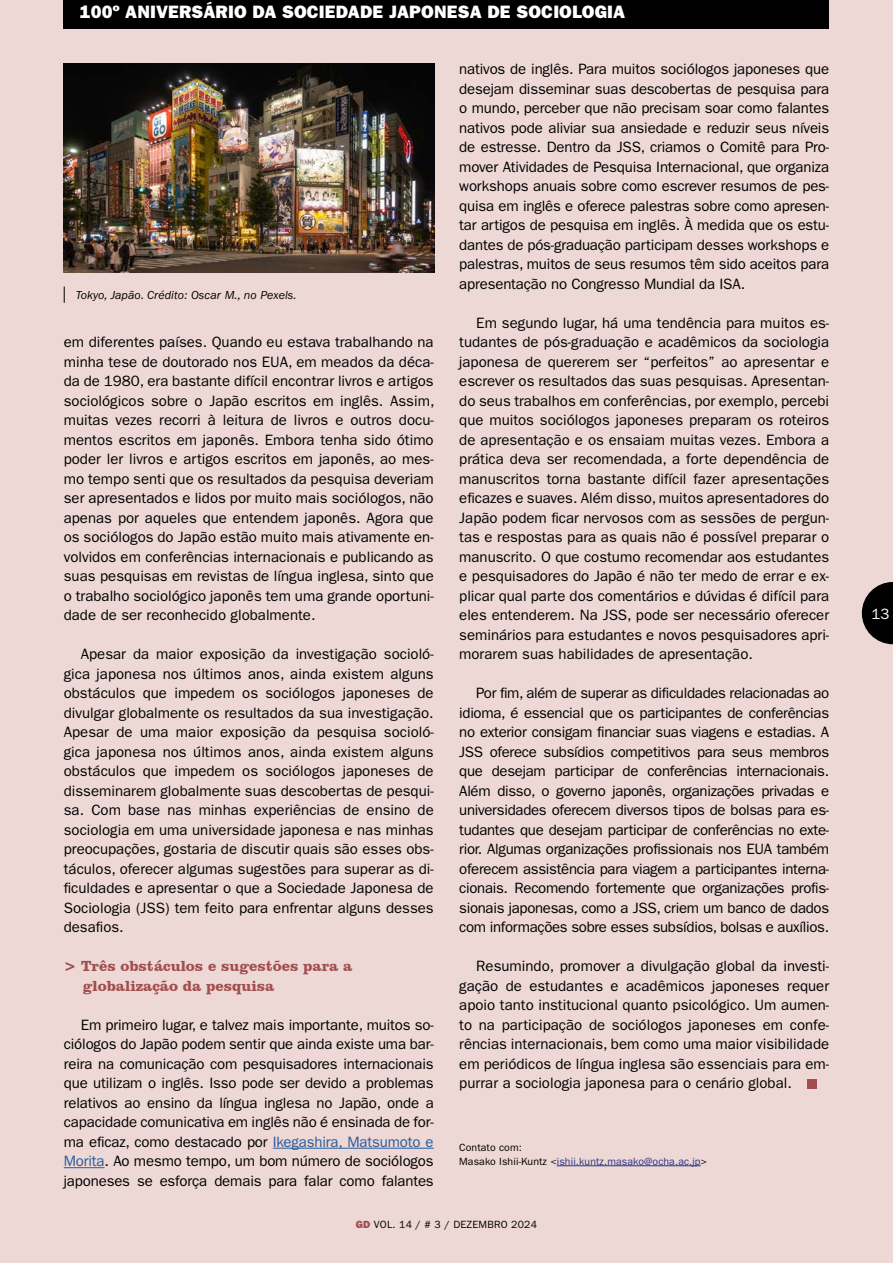
<style>
.page{position:relative;width:893px;height:1263px;background:#edd8d5}
.page>*{position:absolute;margin:0;border:0;box-sizing:border-box;transform-origin:0 0}
.t1{font:18px "ITC Franklin Gothic Std Hvy";letter-spacing:.01em;color:#fff}
.t2{font:15px/19.5px "ITC Franklin Gothic Std";color:#000;text-align:justify}
.t3{font:700 15px/19.5px "Clarendon BT";color:#a14e4d}
.t4{font:15px "ITC Franklin Gothic Std";color:#fff}
.t5{font:italic 12px "Franklin Gothic";letter-spacing:.01em;color:#000}
.t6{font:10.5px/13.5px "ITC Franklin Gothic Std";letter-spacing:.01em;color:#000}
.s1{color:#275b9b}
.s2{color:#283583}
.s3{font-family:"ITC Franklin Gothic Std Hvy";color:#a14e4d}
</style>
<div class="page">
<div style="left:64px;top:0;width:765px;height:28px;background:#000"></div>
<hr style="left:273px;top:1148px;width:161px;height:1px;background:#275b9b">
<hr style="left:64px;top:1167px;width:41px;height:1px;background:#275b9b">
<hr style="left:557px;top:1165px;width:144px;height:1px;background:#283583">
<div style="left:807px;top:1079px;width:10px;height:9px;background:#a14e4d"></div>
<svg style="left:862px;top:582px;width:31px;height:62px"></svg>
<img style="left:64px;top:64px;width:370px;height:208px">
<svg style="left:64px;top:287px;width:1px;height:16px"></svg>
<p class="t1" style="left:80px;top:1px;width:547px">100º ANIVERSÁRIO DA SOCIEDADE JAPONESA DE SOCIOLOGIA</p>
<p class="t5" style="left:76px;top:288px;width:222px">Tokyo, Japão. Crédito: Oscar M., no Pexels.</p>
<p class="t2" style="left:64px;top:332px;width:372px">em diferentes países. Quando eu estava trabalhando na minha tese de doutorado nos EUA, em meados da déca&shy;da de 1980, era bastante difícil encontrar livros e artigos sociológicos sobre o Japão escritos em inglês. Assim, muitas vezes recorri à leitura de livros e outros docu&shy;mentos escritos em japonês. Embora tenha sido ótimo poder ler livros e artigos escritos em japonês, ao mes&shy;mo tempo senti que os resultados da pesquisa deveriam ser apresentados e lidos por muito mais sociólogos, não apenas por aqueles que entendem japonês. Agora que os sociólogos do Japão estão muito mais ativamente en&shy;volvidos em conferências internacionais e publicando as suas pesquisas em revistas de língua inglesa, sinto que o trabalho sociológico japonês tem uma grande oportuni&shy;dade de ser reconhecido globalmente.</p>
<p class="t2" style="left:64px;top:644px;width:371px;text-indent:17px">Apesar da maior exposição da investigação socioló&shy;gica japonesa nos últimos anos, ainda existem alguns obstáculos que impedem os sociólogos japoneses de divulgar globalmente os resultados da sua investigação.<br>Apesar de uma maior exposição da pesquisa socioló&shy;gica japonesa nos últimos anos, ainda existem alguns obstáculos que impedem os sociólogos japoneses de disseminarem globalmente suas descobertas de pesqui&shy;sa. Com base nas minhas experiências de ensino de sociologia em uma universidade japonesa e nas minhas preocupações, gostaria de discutir quais são esses obs&shy;táculos, oferecer algumas sugestões para superar as di&shy;ficuldades e apresentar o que a Sociedade Japonesa de Sociologia (JSS) tem feito para enfrentar alguns desses desafios.</p>
<p class="t3" style="left:83px;top:956px;width:271px;text-indent:-19px">&gt; Três obstáculos e sugestões para a globalização da pesquisa</p>
<p class="t2" style="left:64px;top:1015px;width:371px;text-indent:17px">Em primeiro lugar, e talvez mais importante, muitos so&shy;ciólogos do Japão podem sentir que ainda existe uma bar&shy;reira na comunicação com pesquisadores internacionais que utilizam o inglês. Isso pode ser devido a problemas relativos ao ensino da língua inglesa no Japão, onde a capacidade comunicativa em inglês não é ensinada de for&shy;ma eficaz, como destacado por <span class="s1">Ikegashira, Matsumoto e Morita</span>. Ao mesmo tempo, um bom número de sociólogos japoneses se esforça demais para falar como falantes</p>
<p class="t2" style="left:459px;top:59px;width:371px">nativos de inglês. Para muitos sociólogos japoneses que desejam disseminar suas descobertas de pesquisa para o mundo, perceber que não precisam soar como falantes nativos pode aliviar sua ansiedade e reduzir seus níveis de estresse. Dentro da JSS, criamos o Comitê para Pro&shy;mover Atividades de Pesquisa Internacional, que organiza workshops anuais sobre como escrever resumos de pes&shy;quisa em inglês e oferece palestras sobre como apresen&shy;tar artigos de pesquisa em inglês. À medida que os estu&shy;dantes de pós-graduação participam desses workshops e palestras, muitos de seus resumos têm sido aceitos para apresentação no Congresso Mundial da ISA.</p>
<p class="t2" style="left:459px;top:313px;width:371px;text-indent:17px">Em segundo lugar, há uma tendência para muitos es&shy;tudantes de pós-graduação e acadêmicos da sociologia japonesa de quererem ser “perfeitos” ao apresentar e escrever os resultados das suas pesquisas. Apresentan&shy;do seus trabalhos em conferências, por exemplo, percebi que muitos sociólogos japoneses preparam os roteiros de apresentação e os ensaiam muitas vezes. Embora a prática deva ser recomendada, a forte dependência de manuscritos torna bastante difícil fazer apresentações eficazes e suaves. Além disso, muitos apresentadores do Japão podem ficar nervosos com as sessões de pergun&shy;tas e respostas para as quais não é possível preparar o manuscrito. O que costumo recomendar aos estudantes e pesquisadores do Japão é não ter medo de errar e ex&shy;plicar qual parte dos comentários e dúvidas é difícil para eles entenderem. Na JSS, pode ser necessário oferecer seminários para estudantes e novos pesquisadores apri&shy;morarem suas habilidades de apresentação.</p>
<p class="t2" style="left:459px;top:683px;width:371px;text-indent:17px">Por fim, além de superar as dificuldades relacionadas ao idioma, é essencial que os participantes de conferências no exterior consigam financiar suas viagens e estadias. A JSS oferece subsídios competitivos para seus membros que desejam participar de conferências internacionais.<br>Além disso, o governo japonês, organizações privadas e universidades oferecem diversos tipos de bolsas para es&shy;tudantes que desejam participar de conferências no exte&shy;rior. Algumas organizações profissionais nos EUA também oferecem assistência para viagem a participantes interna&shy;cionais. Recomendo fortemente que organizações profis&shy;sionais japonesas, como a JSS, criem um banco de dados com informações sobre esses subsídios, bolsas e auxílios.</p>
<p class="t2" style="left:459px;top:956px;width:371px;text-indent:17px">Resumindo, promover a divulgação global da investi&shy;gação de estudantes e acadêmicos japoneses requer apoio tanto institucional quanto psicológico. Um aumen&shy;to na participação de sociólogos japoneses em confe&shy;rências internacionais, bem como uma maior visibilidade em periódicos de língua inglesa são essenciais para em&shy;purrar a sociologia japonesa para o cenário global.</p>
<p class="t6" style="left:459px;top:1141px;width:249px">Contato com:<br>Masako Ishii-Kuntz &lt;<span class="s2">ishii.kuntz.masako@ocha.ac.jp</span>&gt;</p>
<p class="t6" style="left:356px;top:1218px;width:183px"><span class="s3">GD</span> VOL. 14 / # 3 / DEZEMBRO 2024</p>
<p class="t4" style="left:872px;top:605px;width:19px">13</p>
</div>
